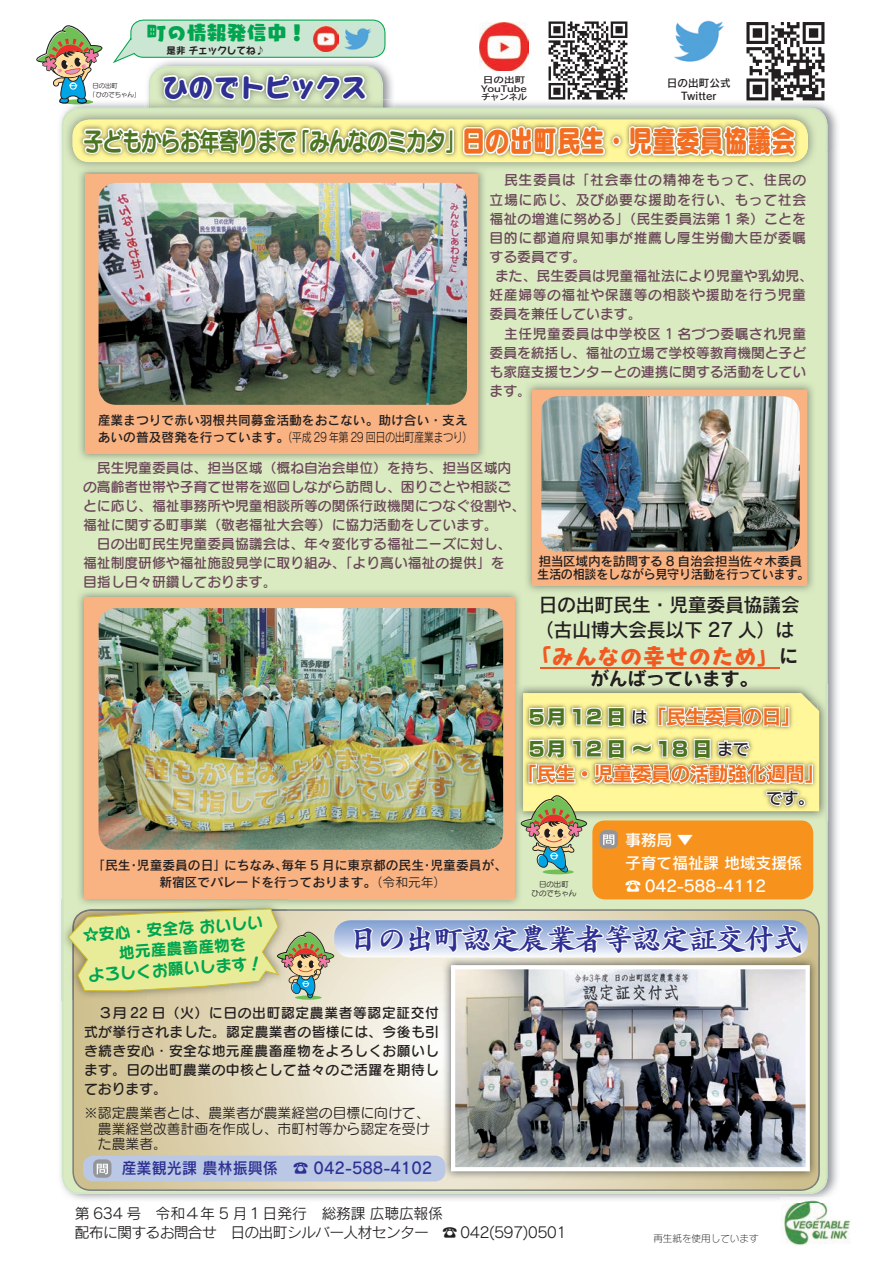
<style>
.page{position:relative;width:893px;height:1263px;background:#fff}
.page>*{position:absolute;margin:0;border:0;box-sizing:border-box;transform-origin:0 0}
.t1{font:29.7px "Greco Std B";letter-spacing:-.05em;color:#2e3092}
.t2{font:29.7px "Seurat Pro N EB";color:#f36e21;scale:.8 1}
.t3{font:25.5px "Seurat Pro N B";letter-spacing:-.05em;color:#4b7520;scale:.8 1}
.t4{font:25.5px "Seurat Capie Pro EB";color:#2e3092}
.t5{font:23.4px "Pop Happiness Std EB";letter-spacing:-.025em;color:#f15921}
.t6{font:19.2px/24.5px "Rodin Pro N DB";letter-spacing:-.025em;color:#231f20}
.t7{font:19.2px "New Rodin Pro N B";color:#f36e21}
.t8{font:19.2px "New Rodin Pro N EB";color:#4b7520}
.t9{font:19.2px "Rodin Pro N B";letter-spacing:-.025em;color:#231f20}
.t10{font:19.2px "Yuruka Std UB";letter-spacing:.05em;color:#00a54f}
.t11{font:15.9px/20.2px "Seurat Capie Pro B";color:#00a54f;text-align:center}
.t12{font:15.9px/23.4px "Rodin Pro N DB";letter-spacing:-.02em;color:#fff}
.t13{font:15.9px "Rodin Pro N DB";color:#2e3092;scale:.95 1}
.t14{font:15.9px "New Rodin Pro N DB";color:#231f20}
.t15{font:14.85px "Rodin Pro N M";letter-spacing:-.05em;color:#231f20}
.t16{font:14.85px "Rodin Pro N M";letter-spacing:-.01em;color:#231f20}
.t17{font:13.8px/19.2px "Seurat Pro N DB";color:#6a4758}
.t18{font:13.8px/19.2px "Seurat Pro N DB";letter-spacing:.03em;color:#231f20;text-align:justify}
.t19{font:13.8px/15.9px "Seurat Pro N M";color:#231f20;text-align:justify}
.t20{font:13.8px "Seurat Pro N DB";letter-spacing:.05em;color:#6a4758}
.t21{font:13.8px "Seurat Pro N DB";letter-spacing:.045em;color:#6a4758}
.t22{font:13.8px "Seurat Pro N DB";letter-spacing:.04em;color:#6a4758}
.t23{font:12.75px "Rodin Pro N DB";color:#231f20}
.t24{font:12.75px/13.8px "Rodin Pro N DB";letter-spacing:-.025em;color:#231f20}
.t25{font:12.75px "Rodin Pro N M";letter-spacing:-.05em;color:#231f20;scale:.8 1}
.t26{font:10.65px/12.8px "Rodin Pro N DB";color:#231f20;text-align:center}
.t27{font:9.6px "Seurat Pro N L";color:#231f20}
.t28{font:9.6px "Seurat Capie Pro B";color:#231f20}
.t29{font:8.55px/8.6px "Rodin Pro N DB";color:#231f20;scale:1.25 1}
.t30{font:7.5px "Seurat Pro N M";color:#231f20}
.t31{font:6.45px "Seurat Pro N M";color:#231f20}
.s1{font-family:"Koz Min Pr 6 N"}
.s2{font-family:"Rodin Pro N DB"}
.s3{font-family:"Rodin Pro N M"}
</style>
<div class="page">
<img style="left:781px;top:1202px;width:70px;height:44px">
<img style="left:455px;top:102px;width:383px;height:49px">
<img style="left:789px;top:151px;width:49px;height:1047px">
<img style="left:781px;top:1198px;width:38px;height:4px">
<div style="left:62px;top:108px;width:765px;height:1086px;background:#daeac1"></div>
<img style="left:64px;top:123px;width:753px;height:48px">
<img style="left:455px;top:110px;width:362px;height:13px">
<div style="left:73px;top:120px;width:735px;height:42px;background:#fff79a;border-radius:17px"></div>
<img style="left:540px;top:21px;width:96px;height:88px">
<img style="left:480px;top:23px;width:48px;height:48px">
<img style="left:735px;top:22px;width:102px;height:90px">
<img style="left:674px;top:20px;width:50px;height:42px">
<img style="left:78px;top:121px;width:722px;height:39px">
<svg style="left:36px;top:19px;width:419px;height:137px"></svg>
<svg style="left:461px;top:122px;width:145px;height:36px;background:#e3e0be"></svg>
<div style="left:612px;top:136px;width:9px;height:10px;border:3px solid #fff;border-radius:50%"></div>
<svg style="left:626px;top:124px;width:173px;height:49px;background:#e4e5c5"></svg>
<img style="left:524px;top:381px;width:291px;height:213px">
<div style="left:532px;top:389px;width:275px;height:197px;background:#f9b281"></div>
<img style="left:77px;top:166px;width:410px;height:296px">
<div style="left:86px;top:174px;width:392px;height:280px;background:#f9b281"></div>
<hr style="left:540px;top:667px;width:239px;height:1px;background:#f15921">
<hr style="left:540px;top:668px;width:239px;height:1px;background:#f15921">
<div style="left:592px;top:820px;width:221px;height:79px;background:#f7931d;border-radius:13px"></div>
<img style="left:76px;top:589px;width:446px;height:318px">
<div style="left:84px;top:597px;width:430px;height:302px;background:#f9b281"></div>
<img style="left:514px;top:684px;width:314px;height:136px">
<img style="left:826px;top:684px;width:1px;height:136px">
<img style="left:591px;top:684px;width:148px;height:3px">
<svg style="left:740px;top:684px;width:7px;height:3px"></svg>
<img style="left:99px;top:183px;width:368px;height:222px">
<img style="left:99px;top:608px;width:404px;height:242px">
<img style="left:541px;top:396px;width:259px;height:155px">
<div style="left:543px;top:869px;width:31px;height:5px;background:#71c057;border-radius:50%"></div>
<svg style="left:521px;top:693px;width:298px;height:180px"></svg>
<svg style="left:72px;top:909px;width:748px;height:282px;background:#e0d7bb"></svg>
<img style="left:442px;top:956px;width:377px;height:224px">
<img style="left:451px;top:965px;width:359px;height:206px">
<svg style="left:295px;top:995px;width:27px;height:5px"></svg>
<img style="left:60px;top:899px;width:227px;height:101px">
<img style="left:62px;top:899px;width:1px;height:101px">
<img style="left:76px;top:899px;width:211px;height:8px">
<img style="left:72px;top:998px;width:215px;height:2px">
<svg style="left:68px;top:908px;width:740px;height:90px;background:#d7d8c2"></svg>
<div style="left:83px;top:1155px;width:362px;height:26px;background:#bac8e6;border-radius:11px"></div>
<svg style="left:93px;top:1159px;width:19px;height:19px"></svg>
<svg style="left:97px;top:1164px;width:11px;height:10px"></svg>
<h3 class="t10" style="left:147px;top:17px;width:161px">町の情報発信中!</h3>
<p class="t31" style="left:92px;top:82px;width:27px">日の出町</p>
<p class="t31" style="left:89px;top:90px;width:53px">「ひのでちゃん「</p>
<p class="t28" style="left:166px;top:43px;width:100px">是非チェックしてね<span class="s1">♪</span></p>
<h2 class="t4" style="left:163px;top:69px;width:206px">ひのでトピックス</h2>
<h2 class="t3" style="left:83px;top:123px;width:269px">子どもからお年寄りまで</h2>
<h2 class="t3" style="left:290px;top:123px;width:221px">「みんなのミカタ」</h2>
<p class="t29" style="left:481px;top:76px;width:38px">日の出町<br>YouTubeチャンネル</p>
<p class="t26" style="left:667px;top:76px;width:65px">日の出町公式<br>Twitter</p>
<h1 class="t2" style="left:462px;top:120px;width:418px">日の出町民生・児童委員協議会</h1>
<p class="t20" style="left:490px;top:171px;width:318px">　民生委員は「社会奉仕の精神をもって、住民の</p>
<p class="t20" style="left:490px;top:190px;width:318px">立場に応じ、及び必要な援助を行い、もって社会</p>
<p class="t17" style="left:490px;top:208px;width:318px">福祉の増進に努める」（民生委員法第 1 条）ことを</p>
<p class="t21" style="left:490px;top:229px;width:318px">目的に都道府県知事が推薦し厚生労働大臣が委嘱</p>
<p class="t17" style="left:490px;top:247px;width:98px">する委員です。</p>
<p class="t17" style="left:495px;top:266px;width:319px">また、民生委員は児童福祉法により児童や乳幼児、</p>
<p class="t21" style="left:490px;top:286px;width:318px">妊産婦等の福祉や保護等の相談や援助を行う児童</p>
<p class="t17" style="left:490px;top:304px;width:154px">委員を兼任しています。</p>
<p class="t22" style="left:490px;top:324px;width:318px">　主任児童委員は中学校区 1 名づつ委嘱され児童</p>
<p class="t17" style="left:490px;top:342px;width:318px">委員を統括し、福祉の立場で学校等教育機関と子ど</p>
<p class="t17" style="left:490px;top:362px;width:318px">も家庭支援センターとの連携に関する活動をしてい</p>
<p class="t17" style="left:490px;top:381px;width:43px">ます。</p>
<p class="t23" style="left:98px;top:412px;width:371px">産業まつりで赤い羽根共同募金活動をおこない。助け合い・支え</p>
<p class="t25" style="left:98px;top:429px;width:470px"><span class="s2">あいの普及啓発を行っています。</span>（平成 29 年第 29 回日の出町産業まつり(</p>
<p class="t17" style="left:83px;top:457px;width:444px">　民生児童委員は、担当区域（概ね自治会単位）を持ち、担当区域内の高齢者世帯や子育て世帯を巡回しながら訪問し、困りごとや相談ごとに応じ、福祉事務所や児童相談所等の関係行政機関につなぐ役割や、福祉に関する町事業（敬老福祉大会等）に協力活動をしています。<br>　日の出町民生児童委員協議会は、年々変化する福祉ニーズに対し、福祉制度研修や福祉施設見学に取り組み、「より高い福祉の提供」を<br>目指し日々研鑽しております。</p>
<p class="t24" style="left:537px;top:553px;width:274px">担当区域内を訪問する 8 自治会担当佐々木委員生活の相談をしながら見守り活動を行っています。</p>
<h3 class="t6" style="left:535px;top:592px;width:267px">日の出町民生・児童委員協議会（古山博大会長以下 27 人）は</h3>
<h3 class="t9" style="left:779px;top:643px;width:21px">に</h3>
<h3 class="t5" style="left:528px;top:641px;width:253px">「みんなの幸せのため」</h3>
<h3 class="t9" style="left:590px;top:665px;width:170px">がんばっています。</h3>
<h3 class="t8" style="left:527px;top:700px;width:100px">５月 12 日</h3>
<p class="t14" style="left:631px;top:703px;width:17px">は</p>
<h3 class="t7" style="left:647px;top:700px;width:155px">「民生委員の日「</h3>
<h3 class="t8" style="left:527px;top:732px;width:186px">５月 12 日～ 18 日</h3>
<h3 class="t7" style="left:518px;top:757px;width:308px">「民生・児童委員の活動強化週間「</h3>
<p class="t14" style="left:717px;top:735px;width:33px">まで</p>
<p class="t23" style="left:431px;top:857px;width:78px">児童委員が、</p>
<p class="t23" style="left:92px;top:857px;width:40px">「民生</p>
<p class="t23" style="left:137px;top:857px;width:91px">児童委員の日」</p>
<p class="t23" style="left:281px;top:857px;width:144px">毎年 5 月に東京都の民生</p>
<p class="t23" style="left:224px;top:857px;width:65px">にちなみ、</p>
<p class="t23" style="left:127px;top:857px;width:14px">・</p>
<p class="t23" style="left:421px;top:857px;width:14px">・</p>
<p class="t23" style="left:159px;top:874px;width:289px">新宿区でパレードを行っております。<span class="s3">（令和元年(</span></p>
<p class="t12" style="left:625px;top:827px;width:179px">事務局 ▼<br>子育て福祉課地域支援係</p>
<p class="t30" style="left:539px;top:879px;width:31px">日の出町</p>
<p class="t12" style="left:625px;top:874px;width:142px">☎ 042-588-4112</p>
<p class="t30" style="left:532px;top:888px;width:46px">ひのでちゃん</p>
<p class="t11" style="left:82px;top:924px;width:182px;rotate:-4deg">☆安心・安全なおいしい　地元産農畜産物を<br>よろしくお願いします!</p>
<h1 class="t1" style="left:348px;top:919px;width:455px">日の出町認定農業者等認定証交付式</h1>
<p class="t18" style="left:84px;top:1002px;width:357px">　３月 22 日（火）に日の出町認定農業者等認定証交付式が挙行されました。認定農業者の皆様には、今後も引き続き安心・安全な地元産農畜産物をよろしくお願いします。日の出町農業の中核として益々のご活躍を期待しております。</p>
<p class="t19" style="left:84px;top:1104px;width:347px">※認定農業者とは、農業者が農業経営の目標に向けて、　農業経営改善計画を作成し、市町村等から認定を受け　た農業者。</p>
<p class="t13" style="left:121px;top:1157px;width:166px">産業観光課農林振興係</p>
<p class="t13" style="left:293px;top:1157px;width:148px">☎ 042-588-4102</p>
<p class="t16" style="left:75px;top:1203px;width:370px">第 634 号　令和４年 5 月１日発行　総務課広聴広報係</p>
<p class="t15" style="left:75px;top:1223px;width:493px">配布に関するお問合せ　日の出町シルバー人材センター　☎ 042(597)0501</p>
<p class="t27" style="left:653px;top:1232px;width:107px">再生紙を使用しています</p>
</div>
